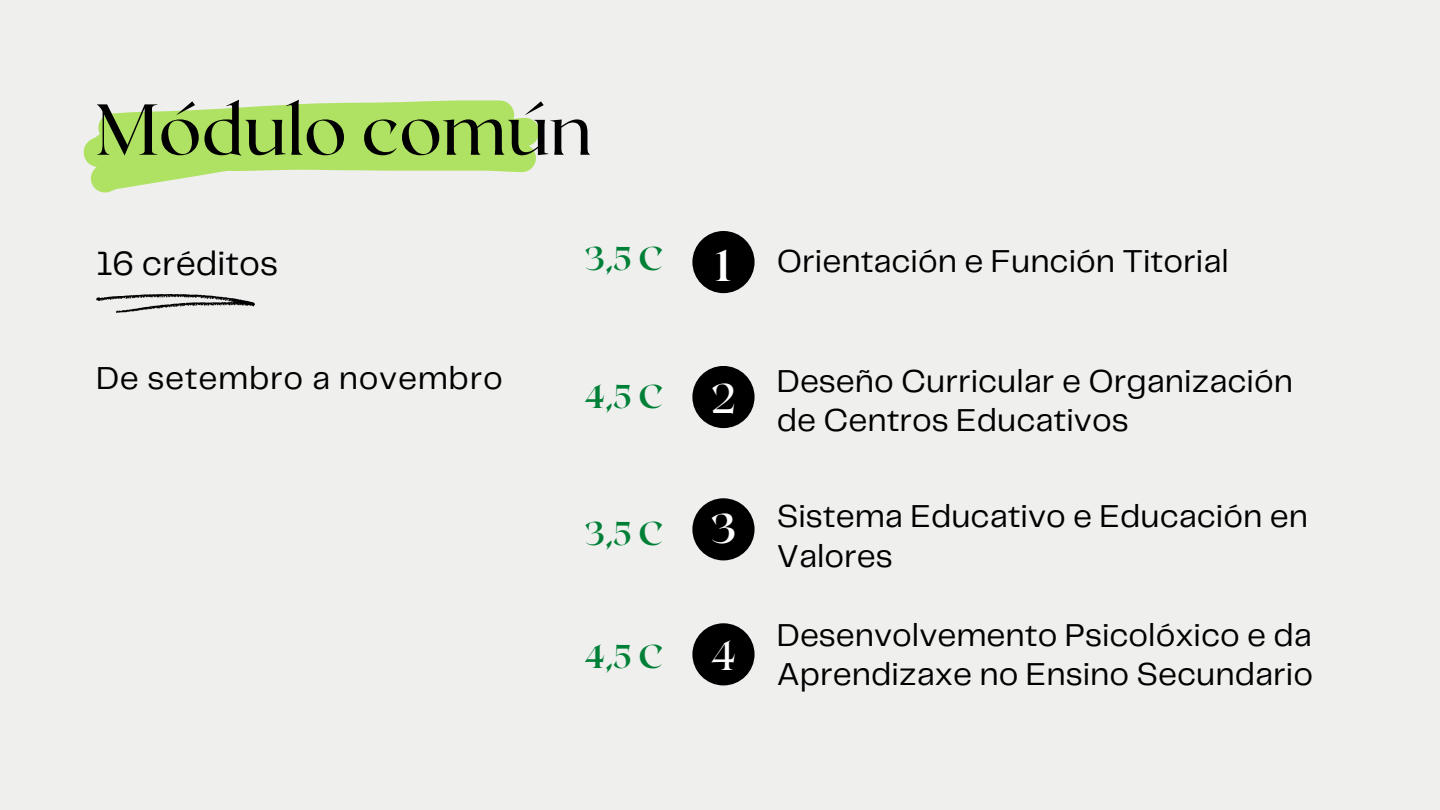
<style>
.page{position:relative;width:1440px;height:810px;background:#efefee}
.page>*{position:absolute;margin:0;border:0;box-sizing:border-box;transform-origin:0 0}
.t1{font:72px "Roxborough CF";color:#000}
.t2{font:41.5px "Roxborough CF";color:#fff}
.t3{font:35px "Telegraf";color:#000}
.t4{font:33px "Telegraf";letter-spacing:.02em;color:#000}
.t5{font:32.9px/39.5px "Telegraf";color:#000}
.t6{font:700 32.9px "Roxborough CF";color:#008037}
.s1{font-family:"Roxborough CF";font-weight:700;font-size:43.9px;color:#fff}
.s2{font-family:"Roxborough CF";font-weight:700;font-size:41.5px;color:#fff}
</style>
<div class="page">
<svg style="left:83px;top:100px;width:456px;height:92px"></svg>
<img style="left:96px;top:295px;width:158px;height:17px">
<div style="left:692px;top:231px;width:63px;height:62px;background:#000;border-radius:50%"></div>
<div style="left:692px;top:623px;width:63px;height:62px;background:#000;border-radius:50%"></div>
<div style="left:692px;top:366px;width:63px;height:62px;background:#000;border-radius:50%"></div>
<div style="left:692px;top:498px;width:63px;height:62px;background:#000;border-radius:50%"></div>
<h1 class="t1" style="left:96px;top:83px;width:498px">Módulo común</h1>
<p class="t3" style="left:96px;top:248px;width:184px">16 créditos</p>
<p class="t4" style="left:96px;top:364px;width:408px">De setembro a novembro</p>
<p class="t6" style="left:584px;top:237px;width:80px">3,5 C</p>
<p class="t6" style="left:584px;top:375px;width:81px">4,5 C</p>
<p class="t6" style="left:584px;top:512px;width:80px">3,5 C</p>
<p class="t6" style="left:584px;top:635px;width:81px">4,5 C</p>
<p class="t5" style="left:716px;top:243px;width:514px"><span class="s1">1</span> Orientación e Función Titorial</p>
<p class="t2" style="left:711px;top:372px;width:27px">2</p>
<p class="t5" style="left:777px;top:363px;width:518px">Deseño Curricular e Organización de Centros Educativos</p>
<p class="t5" style="left:777px;top:498px;width:533px;text-indent:-66px"><span class="s2">3</span> Sistema Educativo e Educación en<br>Valores</p>
<p class="t2" style="left:711px;top:629px;width:27px">4</p>
<p class="t5" style="left:777px;top:617px;width:538px">Desenvolvemento Psicolóxico e da<br>Aprendizaxe no Ensino Secundario</p>
</div>
